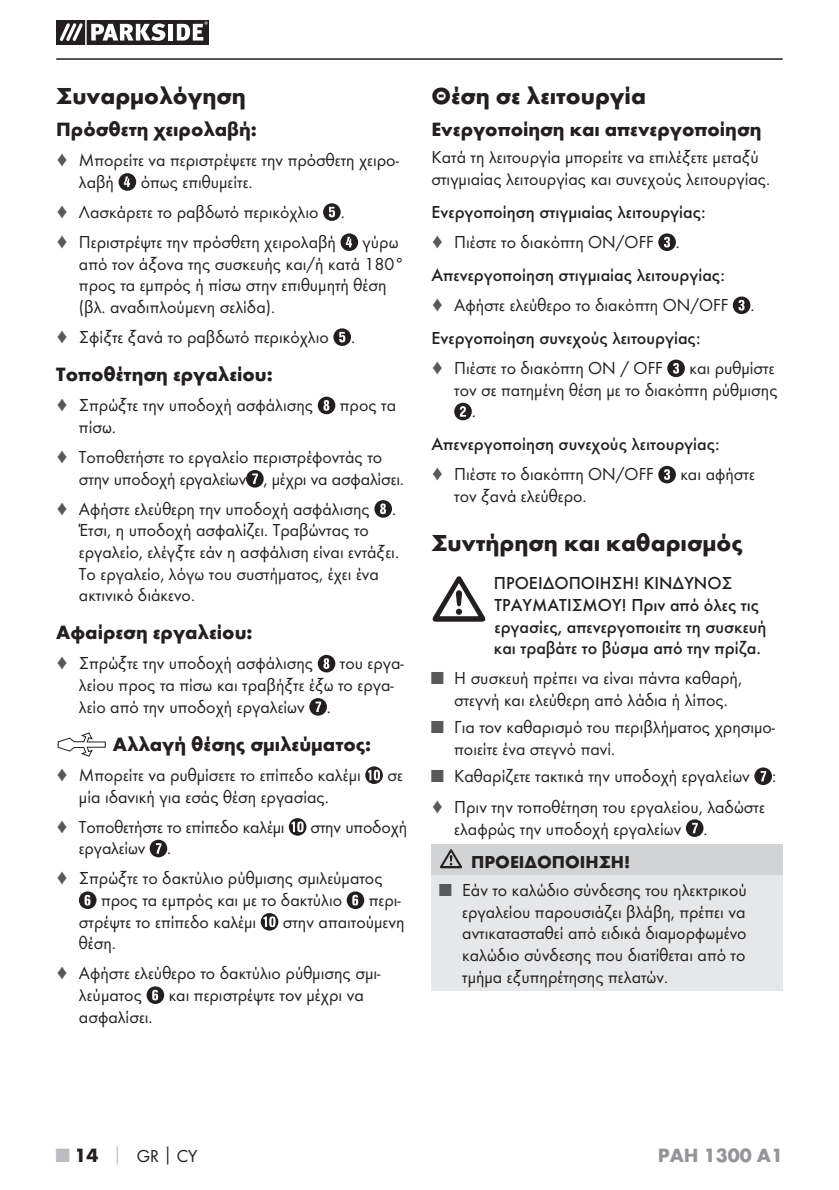
<style>
.page{position:relative;width:839px;height:1190px;background:#fff}
.page>*{position:absolute;margin:0;border:0;box-sizing:border-box;transform-origin:0 0}
.t1{font:700 24px "Futura";color:#231f20}
.t2{font:700 20px "Futura";color:#231f20}
.t3{font:700 20px "Futura";color:#939598}
.t4{font:18px/21.6px "Futura Boo";color:#231f20}
.t5{font:500 18px/21.6px "Futura";color:#231f20}
.t6{font:700 18px "Futura";color:#231f20}
.s1{color:#58595b}
.s2{font-family:"Futura";font-weight:700;font-size:20px;color:#bbbdc0}
.s3{font-family:"Futura";font-weight:700;font-size:20px}
.s4{font-family:"Futura";font-weight:700;color:#bbbdc0}
.s5{font-family:"Futura";font-weight:700}
</style>
<div class="page">
<hr style="left:56px;top:58px;width:726px;height:2px;background:#231f20">
<svg style="left:56px;top:20px;width:153px;height:25px"></svg>
<hr style="left:85px;top:20px;width:2px;height:25px;background:#fff">
<svg style="left:118px;top:173px;width:18px;height:18px"></svg>
<svg style="left:323px;top:203px;width:17px;height:18px"></svg>
<svg style="left:340px;top:233px;width:18px;height:18px"></svg>
<svg style="left:333px;top:328px;width:18px;height:18px"></svg>
<svg style="left:317px;top:397px;width:18px;height:17px"></svg>
<svg style="left:246px;top:470px;width:17px;height:17px"></svg>
<svg style="left:374px;top:500px;width:18px;height:17px"></svg>
<svg style="left:317px;top:655px;width:18px;height:17px"></svg>
<svg style="left:309px;top:698px;width:18px;height:17px"></svg>
<svg style="left:58px;top:732px;width:47px;height:24px"></svg>
<svg style="left:365px;top:766px;width:17px;height:18px"></svg>
<svg style="left:289px;top:818px;width:17px;height:17px"></svg>
<svg style="left:150px;top:839px;width:17px;height:18px"></svg>
<svg style="left:79px;top:891px;width:17px;height:18px"></svg>
<svg style="left:346px;top:891px;width:18px;height:18px"></svg>
<svg style="left:260px;top:913px;width:18px;height:17px"></svg>
<svg style="left:146px;top:986px;width:18px;height:18px"></svg>
<svg style="left:658px;top:233px;width:17px;height:18px"></svg>
<svg style="left:732px;top:296px;width:18px;height:18px"></svg>
<svg style="left:667px;top:359px;width:17px;height:18px"></svg>
<svg style="left:454px;top:403px;width:17px;height:17px"></svg>
<svg style="left:658px;top:466px;width:17px;height:17px"></svg>
<svg style="left:754px;top:767px;width:17px;height:18px"></svg>
<svg style="left:685px;top:819px;width:18px;height:18px"></svg>
<div style="left:431px;top:844px;width:351px;height:30px;background:#d1d3d4"></div>
<div style="left:431px;top:874px;width:351px;height:116px;background:#e6e7e8"></div>
<svg style="left:440px;top:849px;width:22px;height:19px"></svg>
<svg style="left:432px;top:576px;width:53px;height:45px"></svg>
<h1 class="t1" style="left:56px;top:86px;width:191px">Συναρμολόγηση</h1>
<p class="t2" style="left:56px;top:121px;width:202px">Πρόσθετη χειρολαβή:</p>
<p class="t4" style="left:79px;top:150px;width:321px;text-indent:-23px"><span class="s1">♦</span> Μπορείτε να περιστρέψετε την πρόσθετη χειρο&shy;λαβή</p>
<p class="t4" style="left:56px;top:168px;width:290px;line-height:30.2px;text-align:center">όπως επιθυμείτε.<br><span class="s1">♦</span> Λασκάρετε το ραβδωτό περικόχλιο . <span class="s1">♦</span> Περιστρέψτε την πρόσθετη χειρολαβή</p>
<p class="t4" style="left:79px;top:232px;width:327px;text-indent:283px">γύρω από τον άξονα της συσκευής και/ή κατά 180° προς τα εμπρός ή πίσω στην επιθυμητή θέση (βλ. αναδιπλούμενη σελίδα).</p>
<p class="t4" style="left:56px;top:327px;width:300px"><span class="s1">♦</span> Σφίξτε ξανά το ραβδωτό περικόχλιο .</p>
<p class="t2" style="left:56px;top:366px;width:218px">Τοποθέτηση εργαλείου:</p>
<p class="t4" style="left:56px;top:395px;width:258px"><span class="s1">♦</span> Σπρώξτε την υποδοχή ασφάλισης</p>
<p class="t4" style="left:339px;top:395px;width:58px">προς τα</p>
<p class="t4" style="left:56px;top:413px;width:327px;line-height:30px;text-indent:23px">πίσω.<br><span class="s1">♦</span> Τοποθετήστε το εργαλείο περιστρέφοντάς το</p>
<p class="t4" style="left:56px;top:464px;width:349px;line-height:30.2px;text-indent:23px">στην υποδοχή εργαλείων , μέχρι να ασφαλίσει. <span class="s1">♦</span> Αφήστε ελεύθερη την υποδοχή ασφάλισης .</p>
<p class="t4" style="left:79px;top:520px;width:321px">Έτσι, η υποδοχή ασφαλίζει. Τραβώντας το εργαλείο, ελέγξτε εάν η ασφάλιση είναι εντάξει.<br>Το εργαλείο, λόγω του συστήματος, έχει ένα ακτινικό διάκενο.</p>
<p class="t2" style="left:56px;top:625px;width:198px">Αφαίρεση εργαλείου:</p>
<p class="t4" style="left:56px;top:653px;width:258px"><span class="s1">♦</span> Σπρώξτε την υποδοχή ασφάλισης</p>
<p class="t4" style="left:79px;top:653px;width:326px;text-indent:261px">του εργα&shy;λείου προς τα πίσω και τραβήξτε έξω το εργα&shy;λείο από την υποδοχή εργαλείων .</p>
<p class="t2" style="left:113px;top:736px;width:260px">Αλλαγή θέσης σμιλεύματος:</p>
<p class="t4" style="left:56px;top:765px;width:306px"><span class="s1">♦</span> Μπορείτε να ρυθμίσετε το επίπεδο καλέμι</p>
<p class="t4" style="left:387px;top:765px;width:17px">σε</p>
<p class="t4" style="left:56px;top:782px;width:274px;line-height:30px;text-indent:23px">μία ιδανική για εσάς θέση εργασίας. <span class="s1">♦</span> Τοποθετήστε το επίπεδο καλέμι</p>
<p class="t4" style="left:310px;top:817px;width:98px">στην υποδοχή</p>
<p class="t4" style="left:56px;top:834px;width:328px;line-height:30px;text-indent:23px">εργαλείων .<br><span class="s1">♦</span> Σπρώξτε το δακτύλιο ρύθμισης σμιλεύματος</p>
<p class="t4" style="left:101px;top:890px;width:242px">προς τα εμπρός και με το δακτύλιο</p>
<p class="t4" style="left:368px;top:890px;width:34px">περι-</p>
<p class="t4" style="left:79px;top:911px;width:179px">στρέψτε το επίπεδο καλέμι</p>
<p class="t4" style="left:283px;top:911px;width:123px">στην απαιτούμενη</p>
<p class="t4" style="left:56px;top:929px;width:325px;line-height:30px;text-indent:23px">θέση.<br><span class="s1">♦</span> Αφήστε ελεύθερο το δακτύλιο ρύθμισης σμι-</p>
<p class="t4" style="left:79px;top:985px;width:65px">λεύματος</p>
<p class="t4" style="left:168px;top:985px;width:196px">και περιστρέψτε τον μέχρι να</p>
<p class="t4" style="left:79px;top:1006px;width:75px">ασφαλίσει.</p>
<h1 class="t1" style="left:431px;top:86px;width:216px">Θέση σε λειτουργία</h1>
<p class="t2" style="left:431px;top:121px;width:331px">Ενεργοποίηση και απενεργοποίηση</p>
<p class="t4" style="left:431px;top:147px;width:340px">Κατά τη λειτουργία μπορείτε να επιλέξετε μεταξύ στιγμιαίας λειτουργίας και συνεχούς λειτουργίας.</p>
<p class="t5" style="left:431px;top:202px;width:275px">Ενεργοποίηση στιγμιαίας λειτουργίας:</p>
<p class="t4" style="left:431px;top:232px;width:250px"><span class="s1">♦</span> Πιέστε το διακόπτη ON/OFF .</p>
<p class="t5" style="left:431px;top:265px;width:295px">Απενεργοποίηση στιγμιαίας λειτουργίας:</p>
<p class="t4" style="left:431px;top:295px;width:324px"><span class="s1">♦</span> Αφήστε ελεύθερο το διακόπτη ON/OFF .</p>
<p class="t5" style="left:431px;top:328px;width:270px">Ενεργοποίηση συνεχούς λειτουργίας:</p>
<p class="t4" style="left:431px;top:358px;width:233px"><span class="s1">♦</span> Πιέστε το διακόπτη ON / OFF</p>
<p class="t4" style="left:689px;top:358px;width:87px">και ρυθμίστε</p>
<p class="t4" style="left:454px;top:380px;width:325px">τον σε πατημένη θέση με το διακόπτη ρύθμισης</p>
<p class="t4" style="left:471px;top:401px;width:6px">.</p>
<p class="t5" style="left:431px;top:434px;width:289px">Απενεργοποίηση συνεχούς λειτουργίας:</p>
<p class="t4" style="left:431px;top:464px;width:224px"><span class="s1">♦</span> Πιέστε το διακόπτη ON/OFF</p>
<p class="t4" style="left:680px;top:464px;width:76px">και αφήστε</p>
<p class="t4" style="left:454px;top:486px;width:134px">τον ξανά ελεύθερο.</p>
<h1 class="t1" style="left:431px;top:533px;width:312px">Συντήρηση και καθαρισμός</h1>
<p class="t5" style="left:493px;top:573px;width:274px">ΠΡΟΕΙΔΟΠΟΙΗΣΗ! ΚΙΝΔΥΝΟΣ<br>ΤΡΑΥΜΑΤΙΣΜΟΥ! Πριν από όλες τις εργασίες, απενεργοποιείτε τη συσκευή και τραβάτε το βύσμα από την πρίζα.</p>
<p class="t4" style="left:431px;top:668px;width:312px;text-align:center"><span class="s1">■</span> Η συσκευή πρέπει να είναι πάντα καθαρή, στεγνή και ελεύθερη από λάδια ή λίπος.</p>
<p class="t4" style="left:454px;top:717px;width:322px;text-indent:-23px"><span class="s1">■</span> Για τον καθαρισμό του περιβλήματος χρησιμο&shy;ποιείτε ένα στεγνό πανί.</p>
<p class="t4" style="left:431px;top:761px;width:346px;line-height:31.2px"><span class="s1">■</span> Καθαρίζετε τακτικά την υποδοχή εργαλείων : <span class="s1">♦</span> Πριν την τοποθέτηση του εργαλείου, λαδώστε</p>
<p class="t4" style="left:454px;top:819px;width:255px">ελαφρώς την υποδοχή εργαλείων .</p>
<p class="t6" style="left:471px;top:855px;width:161px">ΠΡΟΕΙΔΟΠΟΙΗΣΗ!</p>
<p class="t4" style="left:462px;top:880px;width:286px;text-align:justify;text-indent:-23px"><span class="s1">■</span> Εάν το καλώδιο σύνδεσης του ηλεκτρικού εργαλείου παρουσιάζει βλάβη, πρέπει να αντικατασταθεί από ειδικά διαμορφωμένο καλώδιο σύνδεσης που διατίθεται από το τμήμα εξυπηρέτησης πελατών.</p>
<p class="t4" style="left:56px;top:1146px;width:143px"><span class="s2">■</span> <span class="s3">14</span> <span class="s4">│</span> GR<span class="s5">│</span>CY</p>
<p class="t3" style="left:657px;top:1147px;width:127px">PAH 1300 A1</p>
</div>
